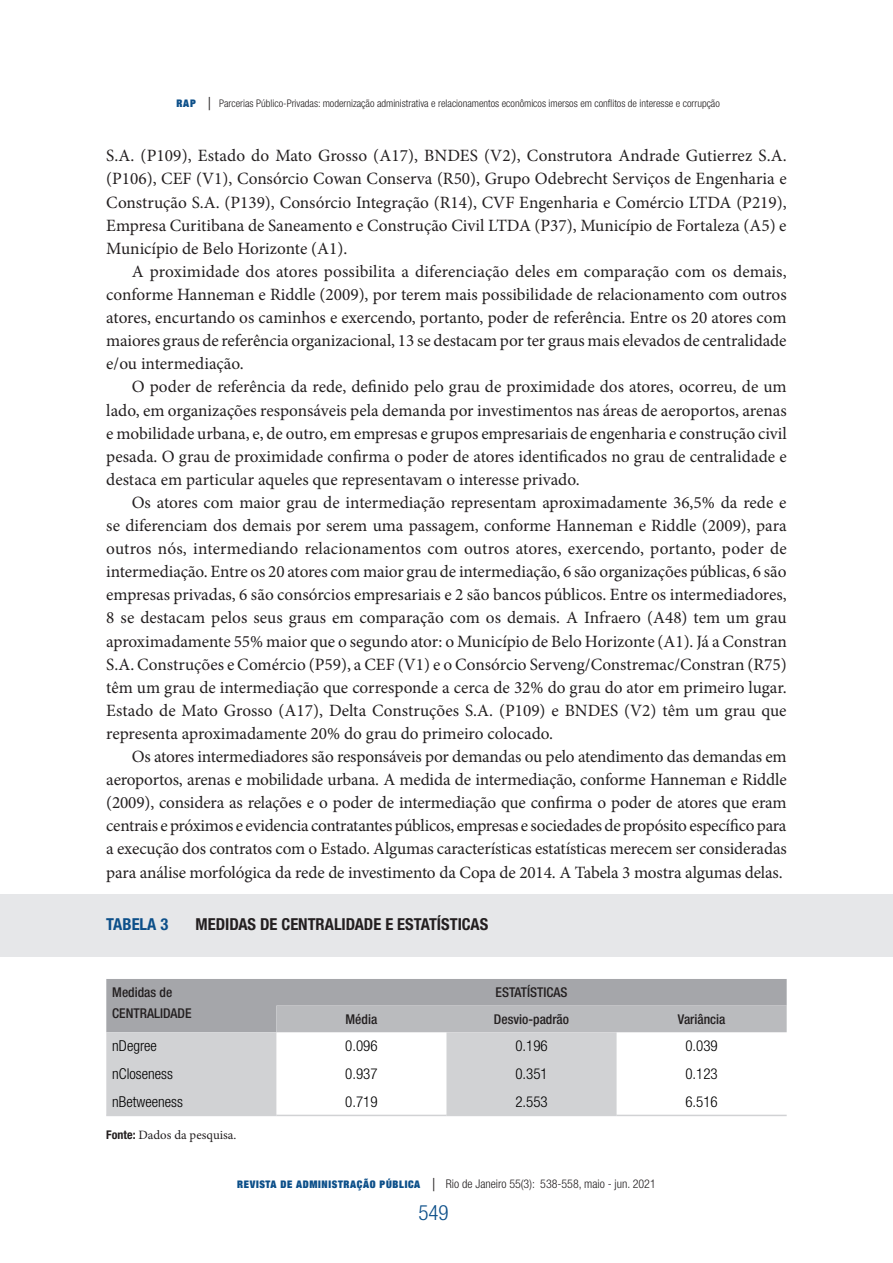
<style>
.page{position:relative;width:893px;height:1263px;background:#fff}
.page>*{position:absolute;margin:0;border:0;box-sizing:border-box;transform-origin:0 0}
.t1{font:300 condensed 21px "Helvetica Neue LT Std";color:#0c4f89}
.texto_3{font:17.25px/23.1px "Minion Pro";letter-spacing:-.005em;color:#231f20;text-align:justify}
.tit_tab{font:700 condensed 16.5px "Helvetica Neue LT Std";color:#231f20}
.tit_tab-2{font:700 condensed 16.5px "Helvetica Neue LT Std";color:#0c4f89}
.TEXTO_TAB{font:300 condensed 15px "Helvetica Neue LT Std";color:#000}
.GARGANTA{font:500 condensed 13.5px "Helvetica Neue LT Std";color:#231f20}
.fonte{font:12.75px "Minion Pro";color:#231f20}
.t2{font:300 condensed 12px "Helvetica Neue LT Std";color:#231f20}
.t3{font:300 condensed 10.5px "Helvetica Neue LT Std";color:#231f20}
.s1{font-family:"Helvetica Neue";font-weight:900;font-stretch:expanded;color:#0c4f89}
.s2{font-size:18px}
.s3{font-family:"Helvetica Neue LT Std";font-weight:700;font-stretch:condensed;font-size:12px}
.s4{font-family:"Helvetica Neue";font-weight:900;font-stretch:expanded;font-size:10.5px;color:#0c4f89}
</style>
<div class="page">
<div style="left:0;top:894px;width:892px;height:63px;background:#e6e7e9"></div>
<svg style="left:106px;top:979px;width:681px;height:136px"></svg>
<hr style="left:106px;top:1115px;width:170px;height:1px;background:#d1d2d4">
<hr style="left:276px;top:1115px;width:170px;height:1px;background:#d1d2d4">
<hr style="left:446px;top:1115px;width:171px;height:1px;background:#d1d2d4">
<hr style="left:617px;top:1115px;width:170px;height:1px;background:#d1d2d4">
<p class="t3" style="left:176px;top:98px;width:545px"><span class="s1">RAP</span> <span class="s2">|</span> Parcerias Público-Privadas: modernização administrativa e relacionamentos econômicos imersos em conflitos de interesse e corrupção</p>
<p class="texto_3" style="left:106px;top:144px;width:682px">S.A. (P109), Estado do Mato Grosso (A17), BNDES (V2), Construtora Andrade Gutierrez S.A. (P106), CEF (V1), Consórcio Cowan Conserva (R50), Grupo Odebrecht Serviços de Engenharia e Construção S.A. (P139), Consórcio Integração (R14), CVF Engenharia e Comércio LTDA (P219), Empresa Curitibana de Saneamento e Construção Civil LTDA (P37), Município de Fortaleza (A5) e Município de Belo Horizonte (A1).</p>
<p class="texto_3" style="left:106px;top:260px;width:682px;text-indent:26px">A proximidade dos atores possibilita a diferenciação deles em comparação com os demais, conforme Hanneman e Riddle (2009), por terem mais possibilidade de relacionamento com outros atores, encurtando os caminhos e exercendo, portanto, poder de referência. Entre os 20 atores com maiores graus de referência organizacional, 13 se destacam por ter graus mais elevados de centralidade e/ou intermediação.</p>
<p class="texto_3" style="left:106px;top:375px;width:682px;text-indent:26px">O poder de referência da rede, definido pelo grau de proximidade dos atores, ocorreu, de um lado, em organizações responsáveis pela demanda por investimentos nas áreas de aeroportos, arenas e mobilidade urbana, e, de outro, em empresas e grupos empresariais de engenharia e construção civil pesada. O grau de proximidade confirma o poder de atores identificados no grau de centralidade e destaca em particular aqueles que representavam o interesse privado.</p>
<p class="texto_3" style="left:106px;top:491px;width:682px;text-indent:26px">Os atores com maior grau de intermediação representam aproximadamente 36,5% da rede e se diferenciam dos demais por serem uma passagem, conforme Hanneman e Riddle (2009), para outros nós, intermediando relacionamentos com outros atores, exercendo, portanto, poder de intermediação. Entre os 20 atores com maior grau de intermediação, 6 são organizações públicas, 6 são empresas privadas, 6 são consórcios empresariais e 2 são bancos públicos. Entre os intermediadores, 8 se destacam pelos seus graus em comparação com os demais. A Infraero (A48) tem um grau aproximadamente 55% maior que o segundo ator: o Município de Belo Horizonte (A1). Já a Constran S.A. Construções e Comércio (P59), a CEF (V1) e o Consórcio Serveng/Constremac/Constran (R75) têm um grau de intermediação que corresponde a cerca de 32% do grau do ator em primeiro lugar.<br>Estado de Mato Grosso (A17), Delta Construções S.A. (P109) e BNDES (V2) têm um grau que representa aproximadamente 20% do grau do primeiro colocado.</p>
<p class="texto_3" style="left:106px;top:745px;width:682px;text-indent:26px">Os atores intermediadores são responsáveis por demandas ou pelo atendimento das demandas em aeroportos, arenas e mobilidade urbana. A medida de intermediação, conforme Hanneman e Riddle (2009), considera as relações e o poder de intermediação que confirma o poder de atores que eram centrais e próximos e evidencia contratantes públicos, empresas e sociedades de propósito específico para a execução dos contratos com o Estado. Algumas características estatísticas merecem ser consideradas para análise morfológica da rede de investimento da Copa de 2014. A Tabela 3 mostra algumas delas.</p>
<p class="tit_tab-2" style="left:106px;top:914px;width:63px">TABELA 3</p>
<p class="tit_tab" style="left:196px;top:914px;width:294px">MEDIDAS DE CENTRALIDADE E ESTATÍSTICAS</p>
<p class="GARGANTA" style="left:112px;top:984px;width:61px">Medidas de</p>
<p class="GARGANTA" style="left:112px;top:1005px;width:81px">CENTRALIDADE</p>
<p class="GARGANTA" style="left:496px;top:984px;width:73px">ESTATÍSTICAS</p>
<p class="GARGANTA" style="left:346px;top:1011px;width:33px">Média</p>
<p class="GARGANTA" style="left:494px;top:1011px;width:77px">Desvio-padrão</p>
<p class="GARGANTA" style="left:678px;top:1011px;width:49px">Variância</p>
<p class="TEXTO_TAB" style="left:112px;top:1037px;width:46px">nDegree</p>
<p class="TEXTO_TAB" style="left:345px;top:1037px;width:34px">0.096</p>
<p class="TEXTO_TAB" style="left:515px;top:1037px;width:34px">0.196</p>
<p class="TEXTO_TAB" style="left:685px;top:1037px;width:34px">0.039</p>
<p class="TEXTO_TAB" style="left:112px;top:1065px;width:62px">nCloseness</p>
<p class="TEXTO_TAB" style="left:345px;top:1065px;width:34px">0.937</p>
<p class="TEXTO_TAB" style="left:515px;top:1065px;width:34px">0.351</p>
<p class="TEXTO_TAB" style="left:685px;top:1065px;width:34px">0.123</p>
<p class="TEXTO_TAB" style="left:112px;top:1093px;width:72px">nBetweeness</p>
<p class="TEXTO_TAB" style="left:345px;top:1093px;width:34px">0.719</p>
<p class="TEXTO_TAB" style="left:515px;top:1093px;width:34px">2.553</p>
<p class="TEXTO_TAB" style="left:685px;top:1093px;width:34px">6.516</p>
<p class="fonte" style="left:106px;top:1127px;width:132px"><span class="s3">Fonte:</span> Dados da pesquisa.</p>
<p class="t2" style="left:237px;top:1176px;width:420px"><span class="s4">REVISTA DE ADMINISTRAÇÃO PÚBLICA</span> <span class="s2">|</span> Rio de Janeiro 55(3): 538-558, maio - jun. 2021</p>
<p class="t1" style="left:418px;top:1200px;width:32px">549</p>
</div>
